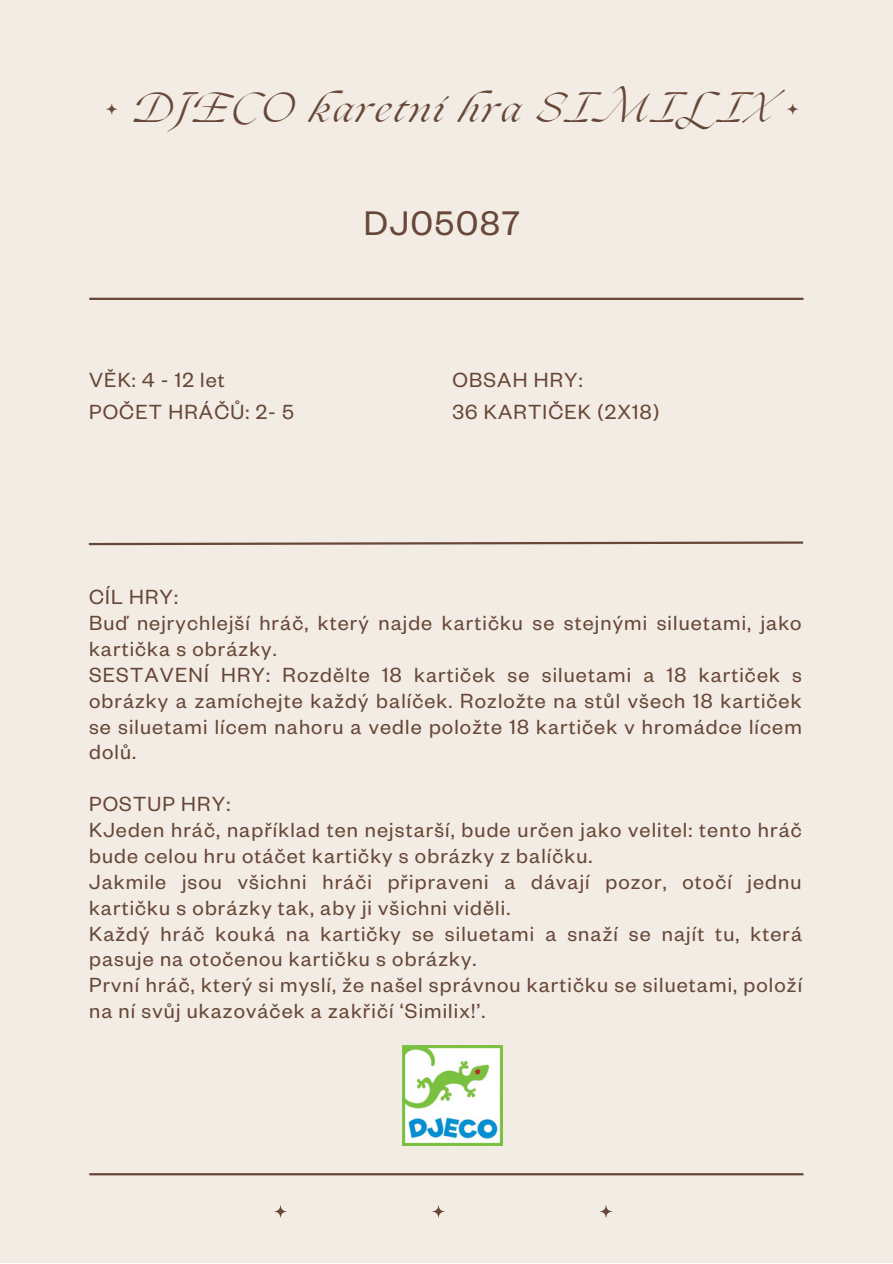
<style>
.page{position:relative;width:893px;height:1264px;background:#fff}
.page>*{position:absolute;margin:0;border:0;box-sizing:border-box;transform-origin:0 0}
.t1{font:37.5px "Founders Grotesk";letter-spacing:.05em;color:#674737}
.t2{font:italic 36px "Ogg";letter-spacing:.05em;color:#674737}
.t3{font:22.5px/25.8px "Founders Grotesk";letter-spacing:.05em;color:#674737}
</style>
<div class="page">
<div style="left:0;top:0;width:892px;height:1262px;background:#f2ece5"></div>
<hr style="left:89px;top:298px;width:714px;height:2px;background:#674737">
<svg style="left:88px;top:541px;width:716px;height:5px"></svg>
<hr style="left:89px;top:1173px;width:714px;height:2px;background:#674737">
<img style="left:274px;top:1205px;width:13px;height:13px">
<img style="left:432px;top:1205px;width:13px;height:13px">
<img style="left:600px;top:1205px;width:12px;height:13px">
<img style="left:402px;top:1045px;width:100px;height:100px">
<p class="t2" style="left:105px;top:83px;width:695px">* DJECO karetní hra SIMILIX *</p>
<p class="t3" style="left:89px;top:371px;width:137px">VĚK: 4 - 12 let</p>
<p class="t3" style="left:89px;top:403px;width:206px">POČET HRÁČŮ: 2- 5</p>
<p class="t1" style="left:363px;top:211px;width:157px">DJ05087</p>
<p class="t3" style="left:452px;top:371px;width:132px">OBSAH HRY:</p>
<p class="t3" style="left:452px;top:403px;width:208px">36 KARTIČEK (2X18)</p>
<p class="t3" style="left:89px;top:588px;width:91px">CÍL HRY:</p>
<p class="t3" style="left:89px;top:614px;width:714px">Buď nejrychlejší hráč, který najde kartičku se stejnými siluetami, jako kartička s obrázky.</p>
<p class="t3" style="left:89px;top:666px;width:714px;text-align:justify">SESTAVENÍ HRY: Rozdělte 18 kartiček se siluetami a 18 kartiček s obrázky a zamíchejte každý balíček. Rozložte na stůl všech 18 kartiček se siluetami lícem nahoru a vedle položte 18 kartiček v hromádce lícem dolů.</p>
<p class="t3" style="left:89px;top:795px;width:143px">POSTUP HRY:</p>
<p class="t3" style="left:89px;top:821px;width:714px">KJeden hráč, například ten nejstarší, bude určen jako velitel: tento hráč bude celou hru otáčet kartičky s obrázky z balíčku.</p>
<p class="t3" style="left:89px;top:873px;width:714px">Jakmile jsou všichni hráči připraveni a dávají pozor, otočí jednu kartičku s obrázky tak, aby ji všichni viděli.</p>
<p class="t3" style="left:89px;top:924px;width:714px">Každý hráč kouká na kartičky se siluetami a snaží se najít tu, která pasuje na otočenou kartičku s obrázky.</p>
<p class="t3" style="left:89px;top:976px;width:714px">První hráč, který si myslí, že našel správnou kartičku se siluetami, položí na ní svůj ukazováček a zakřičí ‘Similix!’.</p>
</div>
